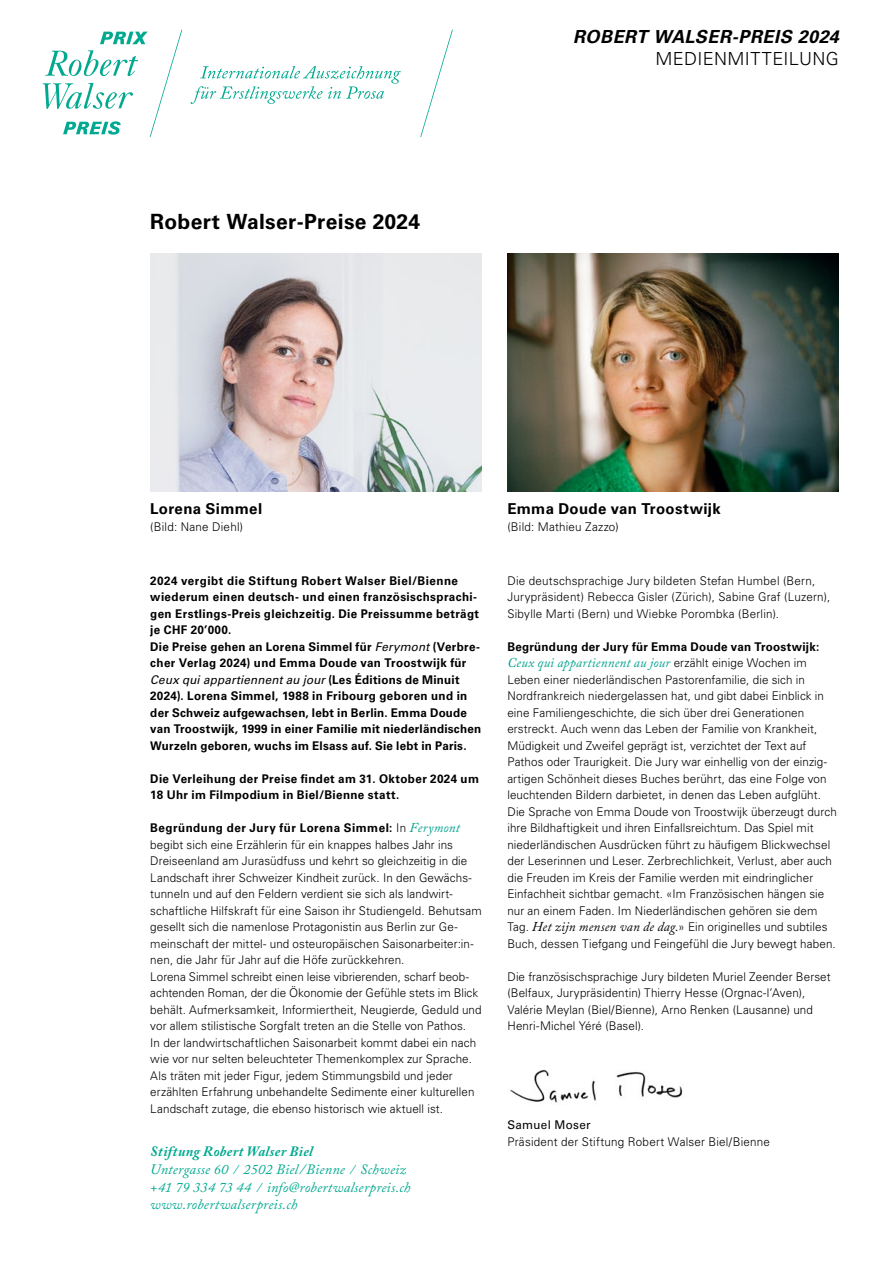
<style>
.page{position:relative;width:893px;height:1263px;background:#fff}
.page>*{position:absolute;margin:0;border:0;box-sizing:border-box;transform-origin:0 0}
.t1{font:700 21px "Univers LT Pro 65";letter-spacing:.015em;color:#000}
.t2{font:italic 700 18px "Univers LT Pro 65";letter-spacing:.025em;color:#000}
.t3{font:300 18px "Univers LT Pro 45";letter-spacing:.02em;color:#000}
.t4{font:700 15px "Univers LT Pro 65";letter-spacing:.02em;color:#000}
.t5{font:italic 14.25px "Adobe Caslon Pro";letter-spacing:.015em;color:#00a990}
.t6{font:italic 700 14.25px "Adobe Caslon Pro";letter-spacing:.025em;color:#00a990}
.t7{font:italic 13.5px "Adobe Caslon Pro";letter-spacing:.02em;color:#00a18e}
.t8{font:300 12px/16.5px "Univers LT Pro 45";letter-spacing:.01em;color:#000}
.t9{font:700 12px/16.5px "Univers LT Pro 65";letter-spacing:.03em;color:#000}
.t10{font:12px "Univers LT Pro 55 Roman";letter-spacing:.025em;color:#000}
.s1{font-family:"Univers LT Pro 55";font-weight:400;font-style:italic}
.s2{font-family:"Univers LT Pro 65";font-weight:700}
.s3{font-family:"Adobe Caslon Pro";font-weight:400;font-style:italic;font-size:13.5px;color:#00a18e}
.s4{font-family:"Univers LT Pro 45";font-weight:300;font-style:normal;font-size:12px;color:#000}
.s5{font-family:"Adobe Caslon Pro";font-weight:400;font-style:italic;font-size:13.5px}
</style>
<div class="page">
<svg style="left:191px;top:66px;width:210px;height:38px"></svg>
<svg style="left:420px;top:30px;width:33px;height:107px"></svg>
<svg style="left:43px;top:30px;width:139px;height:107px"></svg>
<img style="left:510px;top:1069px;width:173px;height:34px">
<img style="left:507px;top:253px;width:332px;height:239px">
<img style="left:150px;top:253px;width:332px;height:239px">
<p class="t1" style="left:150px;top:207px;width:271px">Robert Walser-Preise 2024</p>
<p class="t2" style="left:573px;top:24px;width:267px">ROBERT WALSER-PREIS 2024</p>
<p class="t3" style="left:655px;top:47px;width:185px">MEDIENMITTEILUNG</p>
<p class="t4" style="left:150px;top:499px;width:113px">Lorena Simmel</p>
<p class="t8" style="left:150px;top:518px;width:94px">(Bild: Nane Diehl)</p>
<p class="t9" style="left:150px;top:572px;width:330px">2024 vergibt die Stiftung Robert Walser Biel/Bienne wiederum einen deutsch- und einen französischsprachi&shy;gen Erstlings-Preis gleichzeitig. Die Preissumme beträgt je CHF 20’000.</p>
<p class="t9" style="left:150px;top:638px;width:332px">Die Preise gehen an Lorena Simmel für <span class="s1">Ferymont</span> (Verbre&shy;cher Verlag 2024) und Emma Doude van Troostwijk für <span class="s1">Ceux qui appartiennent au jour</span> (Les Éditions de Minuit 2024). Lorena Simmel, 1988 in Fribourg geboren und in der Schweiz aufgewachsen, lebt in Berlin. Emma Doude van Troostwijk, 1999 in einer Familie mit niederländischen Wurzeln geboren, wuchs im Elsass auf. Sie lebt in Paris.</p>
<p class="t9" style="left:150px;top:770px;width:330px">Die Verleihung der Preise findet am 31. Oktober 2024 um<br>18 Uhr im Filmpodium in Biel/Bienne statt.</p>
<p class="t8" style="left:150px;top:820px;width:333px"><span class="s2">Begründung der Jury für Lorena Simmel:</span> In <span class="s3">Ferymont </span>begibt sich eine Erzählerin für ein knappes halbes Jahr ins Dreiseenland am Jurasüdfuss und kehrt so gleichzeitig in die Landschaft ihrer Schweizer Kindheit zurück. In den Gewächs&shy;tunneln und auf den Feldern verdient sie sich als landwirt&shy;schaftliche Hilfskraft für eine Saison ihr Studiengeld. Behutsam gesellt sich die namenlose Protagonistin aus Berlin zur Ge&shy;meinschaft der mittel- und osteuropäischen Saisonarbeiter:in&shy;nen, die Jahr für Jahr auf die Höfe zurückkehren.</p>
<p class="t8" style="left:150px;top:968px;width:333px">Lorena Simmel schreibt einen leise vibrierenden, scharf beob&shy;achtenden Roman, der die Ökonomie der Gefühle stets im Blick behält. Aufmerksamkeit, Informiertheit, Neugierde, Geduld und vor allem stilistische Sorgfalt treten an die Stelle von Pathos.<br>In der landwirtschaftlichen Saisonarbeit kommt dabei ein nach wie vor nur selten beleuchteter Themenkomplex zur Sprache.<br>Als träten mit jeder Figur, jedem Stimmungsbild und jeder erzählten Erfahrung unbehandelte Sedimente einer kulturellen Landschaft zutage, die ebenso historisch wie aktuell ist.</p>
<p class="t6" style="left:150px;top:1142px;width:164px">Stiftung Robert Walser Biel</p>
<p class="t5" style="left:150px;top:1160px;width:257px">Untergasse 60 ∕ 2502 Biel/Bienne ∕ Schweiz</p>
<p class="t5" style="left:150px;top:1178px;width:262px">+41 79 334 73 44 ∕ info@robertwalserpreis.ch</p>
<p class="t5" style="left:150px;top:1196px;width:149px">www.robertwalserpreis.ch</p>
<p class="t4" style="left:507px;top:499px;width:215px">Emma Doude van Troostwijk</p>
<p class="t8" style="left:507px;top:518px;width:113px">(Bild: Mathieu Zazzo)</p>
<p class="t8" style="left:507px;top:572px;width:324px">Die deutschsprachige Jury bildeten Stefan Humbel (Bern,<br>Jurypräsident) Rebecca Gisler (Zürich), Sabine Graf (Luzern),<br>Sibylle Marti (Bern) und Wiebke Porombka (Berlin).</p>
<p class="t9" style="left:507px;top:638px;width:313px">Begründung der Jury für Emma Doude van Troostwijk:</p>
<p class="t7" style="left:507px;top:655px;width:301px">Ceux qui appartiennent au jour <span class="s4">erzählt einige Wochen im</span></p>
<p class="t8" style="left:507px;top:671px;width:321px">Leben einer niederländischen Pastorenfamilie, die sich in Nordfrankreich niedergelassen hat, und gibt dabei Einblick in eine Familiengeschichte, die sich über drei Generationen erstreckt. Auch wenn das Leben der Familie von Krankheit, Müdigkeit und Zweifel geprägt ist, verzichtet der Text auf Pathos oder Traurigkeit. Die Jury war einhellig von der einzig&shy;artigen Schönheit dieses Buches berührt, das eine Folge von leuchtenden Bildern darbietet, in denen das Leben aufglüht.</p>
<p class="t8" style="left:507px;top:803px;width:331px">Die Sprache von Emma Doude von Troostwijk überzeugt durch ihre Bildhaftigkeit und ihren Einfallsreichtum. Das Spiel mit niederländischen Ausdrücken führt zu häufigem Blickwechsel der Leserinnen und Leser. Zerbrechlichkeit, Verlust, aber auch die Freuden im Kreis der Familie werden mit eindringlicher Einfachheit sichtbar gemacht. «Im Französischen hängen sie nur an einem Faden. Im Niederländischen gehören sie dem Tag. <span class="s5">Het zijn mensen van de dag.</span>» Ein originelles und subtiles Buch, dessen Tiefgang und Feingefühl die Jury bewegt haben.</p>
<p class="t8" style="left:507px;top:968px;width:325px">Die französischsprachige Jury bildeten Muriel Zeender Berset (Belfaux, Jurypräsidentin) Thierry Hesse (Orgnac-l’Aven), Valérie Meylan (Biel/Bienne), Arno Renken (Lausanne) und Henri-Michel Yéré (Basel).</p>
<p class="t10" style="left:507px;top:1117px;width:85px">Samuel Moser</p>
<p class="t8" style="left:507px;top:1133px;width:264px">Präsident der Stiftung Robert Walser Biel/Bienne</p>
</div>
